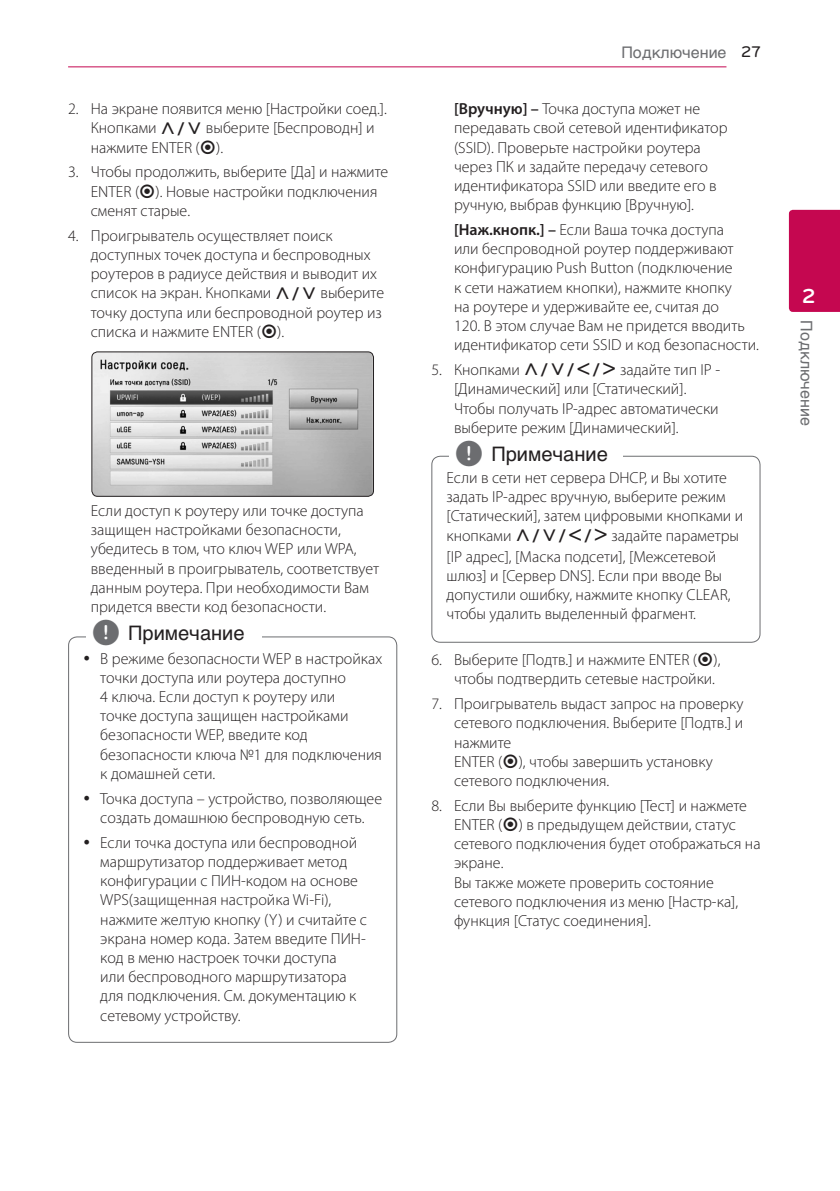
<style>
.page{position:relative;width:840px;height:1191px;background:#fff}
.page>*{position:absolute;margin:0;border:0;box-sizing:border-box;transform-origin:0 0}
.t1{font:700 21px "Bryant LG";color:#fff}
.t2{font:20px "Helvetica Cyr Upright";color:#231f20}
.Contents_Text_Sub_Nu{font:300 16px/19.2px "Myriad Pro";color:#231f20}
.Content_text_Num{font:300 16px/19.2px "Myriad Pro";color:#231f20}
.t3{font:16px "Helvetica Cyr Upright";color:#6c6d70}
.s1{font-family:"UPSYS Common";font-weight:400}
.s2{font-family:"UPSYS Common";font-size:30px;color:#6c6d70}
.s3{font-family:"Bryant LG";font-weight:500;color:#231f20}
.s4{font-weight:600}
</style>
<div class="page">
<hr style="left:68px;top:66px;width:658px;height:1px;background:#c50750">
<div style="left:788px;top:210px;width:51px;height:102px;background:#c50750"></div>
<img style="left:93px;top:353px;width:280px;height:143px">
<div style="left:91px;top:351px;width:283px;height:146px;border:1px solid #231f20;border-radius:6px"></div>
<div style="left:431px;top:456px;width:329px;height:187px;border:1px solid #6c6d70;border-radius:9px"></div>
<div style="left:449px;top:450px;width:173px;height:20px;background:#fff"></div>
<p class="Content_text_Num" style="left:91px;top:99px;width:297px;text-indent:-23px">2. На экране появится меню [Настройки соед.].<br>Кнопками <span class="s1">W/S</span> выберите [Беспроводн] и нажмите ENTER (<span class="s1">b</span>).</p>
<p class="Content_text_Num" style="left:91px;top:162px;width:299px;text-indent:-23px">3. Чтобы продолжить, выберите [Да] и нажмите<br>ENTER (<span class="s1">b</span>). Новые настройки подключения сменят старые.</p>
<p class="Content_text_Num" style="left:91px;top:226px;width:294px;text-indent:-23px">4. Проигрыватель осуществляет поиск доступных точек доступа и беспроводных роутеров в радиусе действия и выводит их список на экран. Кнопками <span class="s1">W/S</span> выберите точку доступа или беспроводной роутер из списка и нажмите ENTER (<span class="s1">b</span>).</p>
<p class="Contents_Text_Sub_Nu" style="left:91px;top:501px;width:290px">Если доступ к роутеру или точке доступа защищен настройками безопасности, убедитесь в том, что ключ WEP или WPA, введенный в проигрыватель, соответствует данным роутера. При необходимости Вам придется ввести код безопасности.</p>
<p class="Contents_Text_Sub_Nu" style="left:100px;top:648px;width:283px">В режиме безопасности WEP в настройках точки доступа или роутера доступно<br>4 ключа. Если доступ к роутеру или<br>точке доступа защищен настройками безопасности WEP, введите код безопасности ключа №1 для подключения к домашней сети.</p>
<p class="Contents_Text_Sub_Nu" style="left:100px;top:788px;width:283px">Точка доступа – устройство, позволяющее создать домашнюю беспроводную сеть.</p>
<p class="Contents_Text_Sub_Nu" style="left:100px;top:832px;width:268px">Если точка доступа или беспроводной маршрутизатор поддерживает метод конфигурации с ПИН-кодом на основе WPS(защищенная настройка Wi-Fi), нажмите желтую кнопку (Y) и считайте с экрана номер кода. Затем введите ПИН&shy;код в меню настроек точки доступа<br>или беспроводного маршрутизатора для подключения. См. документацию к сетевому устройству.</p>
<p class="t2" style="left:92px;top:621px;width:154px"><span class="s2">,</span> Примечание</p>
<p class="t3" style="left:621px;top:43px;width:140px">Подключение <span class="s3">27</span></p>
<p class="Contents_Text_Sub_Nu" style="left:454px;top:99px;width:275px"><span class="s4">[Вручную] –</span> Точка доступа может не передавать свой сетевой идентификатор (SSID). Проверьте настройки роутера через ПК и задайте передачу сетевого идентификатора SSID или введите его в ручную, выбрав функцию [Вручную].</p>
<p class="Contents_Text_Sub_Nu" style="left:454px;top:220px;width:306px"><span class="s4">[Наж.кнопк.] –</span> Если Ваша точка доступа<br>или беспроводной роутер поддерживают конфигурацию Push Button (подключение<br>к сети нажатием кнопки), нажмите кнопку<br>на роутере и удерживайте ее, считая до<br>120. В этом случае Вам не придется вводить идентификатор сети SSID и код безопасности.</p>
<p class="Content_text_Num" style="left:454px;top:360px;width:267px;text-indent:-23px">5. Кнопками <span class="s1">W/S/A/D</span> задайте тип IP - [Динамический] или [Статический].<br>Чтобы получать IP-адрес автоматически выберите режим [Динамический].</p>
<p class="Contents_Text_Sub_Nu" style="left:446px;top:468px;width:298px">Если в сети нет сервера DHCP, и Вы хотите задать IP-адрес вручную, выберите режим [Статический], затем цифровыми кнопками и кнопками <span class="s1">W/S/A/D</span> задайте параметры</p>
<p class="Contents_Text_Sub_Nu" style="left:446px;top:546px;width:285px">[IP адрес], [Маска подсети], [Межсетевой шлюз] и [Сервер DNS]. Если при вводе Вы допустили ошибку, нажмите кнопку CLEAR, чтобы удалить выделенный фрагмент.</p>
<p class="t2" style="left:454px;top:442px;width:154px"><span class="s2">,</span> Примечание</p>
<p class="Content_text_Num" style="left:454px;top:650px;width:268px;text-indent:-23px">6. Выберите [Подтв.] и нажмите ENTER (<span class="s1">b</span>), чтобы подтвердить сетевые настройки.</p>
<p class="Content_text_Num" style="left:454px;top:694px;width:291px;text-indent:-23px">7. Проигрыватель выдаст запрос на проверку сетевого подключения. Выберите [Подтв.] и нажмите<br>ENTER (<span class="s1">b</span>), чтобы завершить установку сетевого подключения.</p>
<p class="Content_text_Num" style="left:454px;top:795px;width:308px;text-indent:-23px">8. Если Вы выберите функцию [Тест] и нажмете ENTER (<span class="s1">b</span>) в предыдущем действии, статус сетевого подключения будет отображаться на экране.<br>Вы также можете проверить состояние сетевого подключения из меню [Настр-ка], функция [Статус соединения].</p>
<h1 class="t1" style="left:801px;top:283px;width:15px">2</h1>
<p class="t3" style="left:814px;top:320px;width:106px;rotate:90deg">Подключение</p>
</div>
